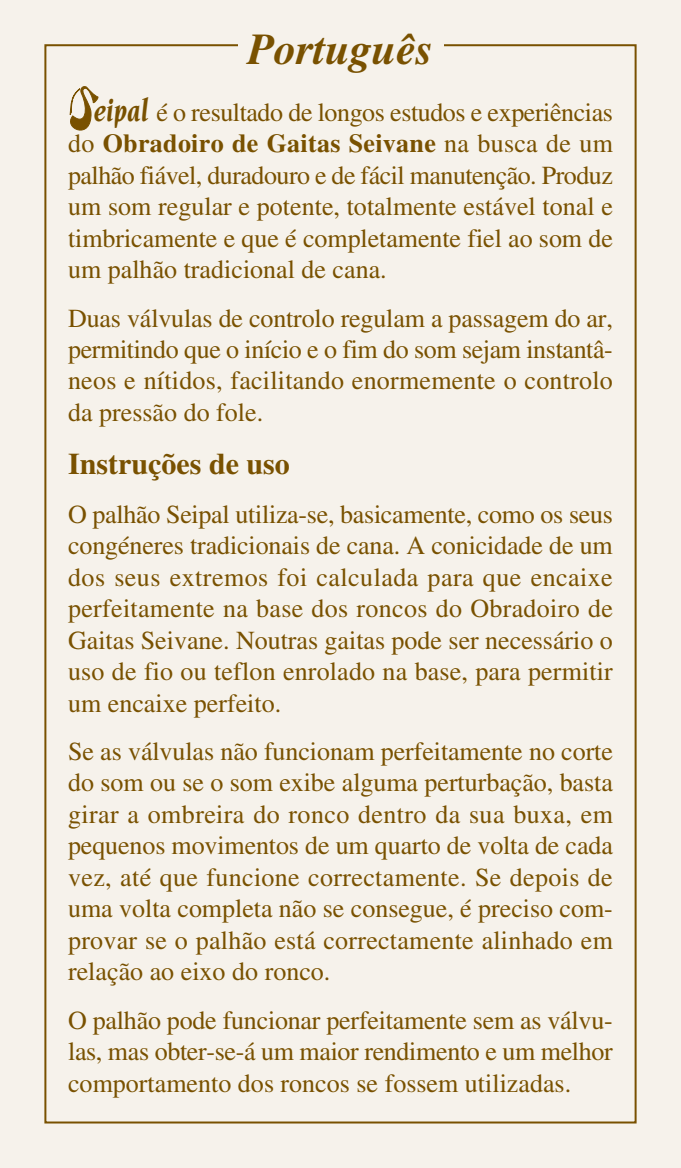
<style>
.page{position:relative;width:681px;height:1168px;background:#fff}
.page>*{position:absolute;margin:0;border:0;box-sizing:border-box;transform-origin:0 0}
.t1{font:italic 700 44px "Times LT Std";color:#795100}
.t2{font:italic 700 32px "Novarese";color:#795100;scale:.85 1}
.t3{font:700 30px "Times LT Std";color:#795100}
.t4{font:26px/31.6px "Times LT Std";color:#795100;text-align:justify}
.s1{font-weight:700}
</style>
<div class="page">
<div style="left:0;top:0;width:680px;height:1168px;background:#f6f2eb"></div>
<svg style="left:69px;top:86px;width:30px;height:45px"></svg>
<h1 class="t1" style="left:247px;top:31px;width:187px">Português</h1>
<p class="t2" style="left:94px;top:97px;width:66px">eipal</p>
<p class="t4" style="left:68px;top:99px;width:546px;text-indent:88px">é o resultado de longos estudos e experiências do <span class="s1">Obradoiro de Gaitas Seivane</span> na busca de um palhão fiável, duradouro e de fácil manutenção. Produz um som regular e potente, totalmente estável tonal e timbricamente e que é completamente fiel ao som de um palhão tradicional de cana.</p>
<p class="t4" style="left:68px;top:305px;width:546px">Duas válvulas de controlo regulam a passagem do ar, permitindo que o início e o fim do som sejam instantâ&shy;neos e nítidos, facilitando enormemente o controlo da pressão do fole.</p>
<p class="t3" style="left:68px;top:453px;width:223px">Instruções de uso</p>
<p class="t4" style="left:68px;top:501px;width:546px">O palhão Seipal utiliza-se, basicamente, como os seus congéneres tradicionais de cana. A conicidade de um dos seus extremos foi calculada para que encaixe perfeitamente na base dos roncos do Obradoiro de Gaitas Seivane. Noutras gaitas pode ser necessário o uso de fio ou teflon enrolado na base, para permitir um encaixe perfeito.</p>
<p class="t4" style="left:68px;top:738px;width:546px">Se as válvulas não funcionam perfeitamente no corte do som ou se o som exibe alguma perturbação, basta girar a ombreira do ronco dentro da sua buxa, em pequenos movimentos de um quarto de volta de cada vez, até que funcione correctamente. Se depois de uma volta completa não se consegue, é preciso com&shy;provar se o palhão está correctamente alinhado em relação ao eixo do ronco.</p>
<p class="t4" style="left:68px;top:1007px;width:546px">O palhão pode funcionar perfeitamente sem as válvu&shy;las, mas obter-se-á um maior rendimento e um melhor comportamento dos roncos se fossem utilizadas.</p>
</div>
